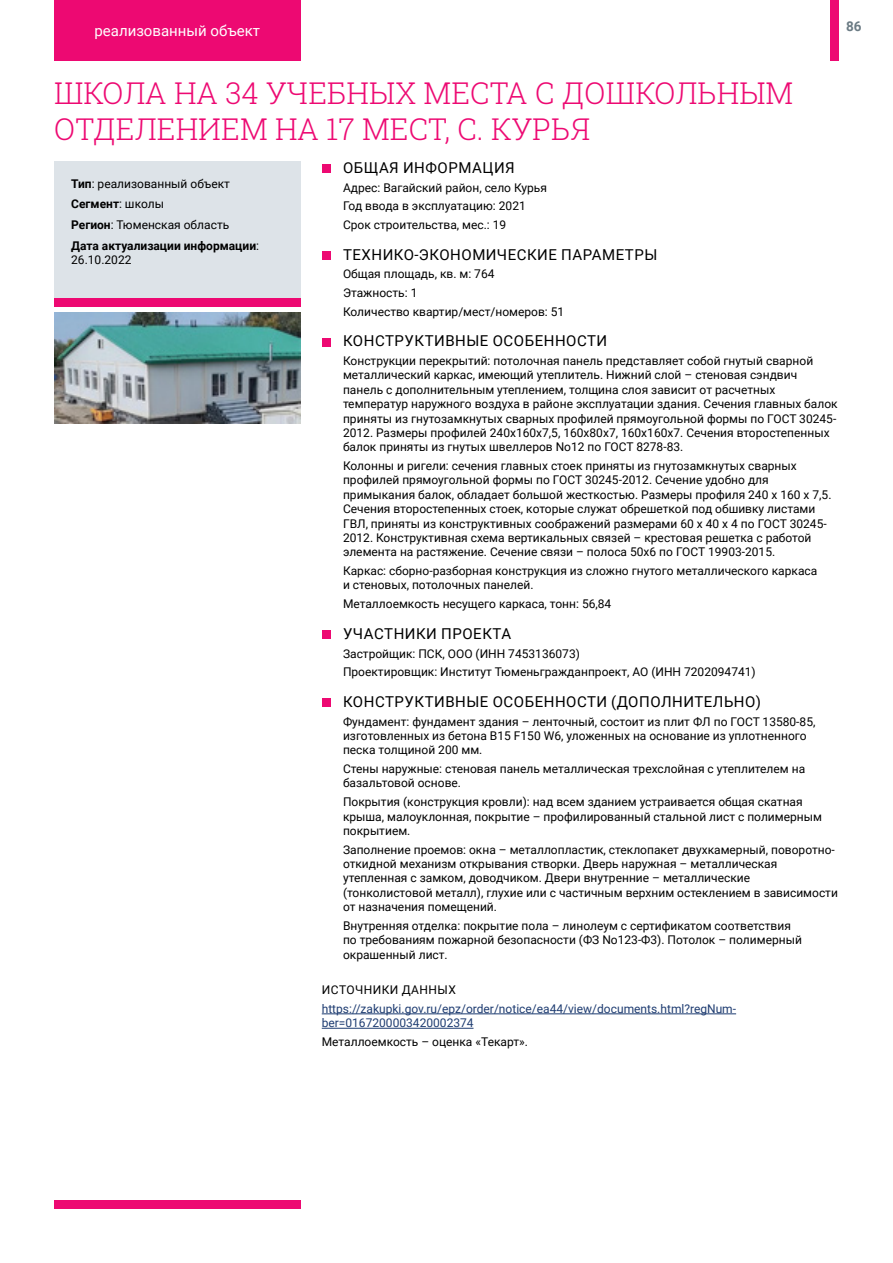
<style>
.page{position:relative;width:893px;height:1263px;background:#fff}
.page>*{position:absolute;margin:0;border:0;box-sizing:border-box;transform-origin:0 0}
.t1{font:300 30px/36px "Roboto Slab";color:#ed0972}
.t2{font:15px "Roboto";letter-spacing:.035em;color:#000}
.t3{font:15px "Roboto";color:#fff}
.t4{font:700 13.5px "Roboto";color:#6b7b84}
.t5{font:12px/14.4px "Roboto";color:#000}
.t6{font:12px/14.4px "Roboto";color:#1e3c71}
.t7{font:12px "Roboto";letter-spacing:.035em;color:#000}
.s1{font-weight:700}
</style>
<div class="page">
<div style="left:54px;top:1200px;width:246px;height:9px;background:#ed0972"></div>
<div style="left:54px;top:0;width:246px;height:61px;background:#ed0972"></div>
<div style="left:830px;top:0;width:9px;height:61px;background:#ed0972"></div>
<div style="left:54px;top:170px;width:246px;height:136px;background:#ed0972"></div>
<hr style="left:322px;top:1013px;width:414px;height:1px;background:#1e3c71">
<hr style="left:322px;top:1028px;width:151px;height:1px;background:#1e3c71">
<div style="left:322px;top:164px;width:8px;height:9px;background:#ed0972"></div>
<div style="left:322px;top:251px;width:8px;height:9px;background:#ed0972"></div>
<div style="left:322px;top:338px;width:8px;height:8px;background:#ed0972"></div>
<div style="left:322px;top:630px;width:8px;height:9px;background:#ed0972"></div>
<div style="left:322px;top:698px;width:8px;height:9px;background:#ed0972"></div>
<div style="left:54px;top:162px;width:246px;height:136px;background:#dde3e8"></div>
<img style="left:54px;top:313px;width:246px;height:111px">
<p class="t3" style="left:94px;top:20px;width:167px">реализованный объект</p>
<p class="t4" style="left:846px;top:17px;width:17px">86</p>
<h1 class="t1" style="left:54px;top:74px;width:741px">ШКОЛА НА 34 УЧЕБНЫХ МЕСТА С ДОШКОЛЬНЫМ<br>ОТДЕЛЕНИЕМ НА 17 МЕСТ, С. КУРЬЯ</h1>
<p class="t5" style="left:71px;top:172px;width:189px;line-height:20.9px"><span class="s1">Тип</span>: реализованный объект<br><span class="s1">Сегмент</span>: школы<br><span class="s1">Регион</span>: Тюменская область<br><span class="s1">Дата актуализации информации</span>:</p>
<p class="t5" style="left:71px;top:252px;width:62px">26.10.2022</p>
<p class="t2" style="left:343px;top:157px;width:173px">ОБЩАЯ ИНФОРМАЦИЯ</p>
<p class="t5" style="left:343px;top:177px;width:206px;line-height:18.6px">Адрес: Вагайский район, село Курья<br>Год ввода в эксплуатацию: 2021<br>Срок строительства, мес.: 19</p>
<p class="t2" style="left:343px;top:244px;width:316px">ТЕХНИКО-ЭКОНОМИЧЕСКИЕ ПАРАМЕТРЫ</p>
<p class="t5" style="left:343px;top:264px;width:223px;line-height:18.6px">Общая площадь, кв. м: 764<br>Этажность: 1<br>Количество квартир/мест/номеров: 51</p>
<p class="t2" style="left:343px;top:330px;width:266px">КОНСТРУКТИВНЫЕ ОСОБЕННОСТИ</p>
<p class="t5" style="left:343px;top:353px;width:496px">Конструкции перекрытий: потолочная панель представляет собой гнутый сварной металлический каркас, имеющий утеплитель. Нижний слой – стеновая сэндвич панель с дополнительным утеплением, толщина слоя зависит от расчетных температур наружного воздуха в районе эксплуатации здания. Сечения главных балок приняты из гнутозамкнутых сварных профилей прямоугольной формы по ГОСТ 30245- 2012. Размеры профилей 240х160х7,5, 160х80х7, 160х160х7. Сечения второстепенных балок приняты из гнутых швеллеров No12 по ГОСТ 8278-83.</p>
<p class="t5" style="left:343px;top:458px;width:490px">Колонны и ригели: сечения главных стоек приняты из гнутозамкнутых сварных профилей прямоугольной формы по ГОСТ 30245-2012. Сечение удобно для примыкания балок, обладает большой жесткостью. Размеры профиля 240 х 160 х 7,5.<br>Сечения второстепенных стоек, которые служат обрешеткой под обшивку листами ГВЛ, приняты из конструктивных соображений размерами 60 х 40 х 4 по ГОСТ 30245- 2012. Конструктивная схема вертикальных связей – крестовая решетка с работой элемента на растяжение. Сечение связи – полоса 50х6 по ГОСТ 19903-2015.</p>
<p class="t5" style="left:343px;top:563px;width:476px">Каркас: сборно-разборная конструкция из сложно гнутого металлического каркаса и стеновых, потолочных панелей.</p>
<p class="t5" style="left:343px;top:596px;width:270px">Металлоемкость несущего каркаса, тонн: 56,84</p>
<p class="t2" style="left:343px;top:623px;width:170px">УЧАСТНИКИ ПРОЕКТА</p>
<p class="t5" style="left:343px;top:643px;width:414px;line-height:18.6px">Застройщик: ПСК, ООО (ИНН 7453136073)<br>Проектировщик: Институт Тюменьгражданпроект, АО (ИНН 7202094741)</p>
<p class="t2" style="left:343px;top:691px;width:419px">КОНСТРУКТИВНЫЕ ОСОБЕННОСТИ (ДОПОЛНИТЕЛЬНО)</p>
<p class="t5" style="left:343px;top:714px;width:474px">Фундамент: фундамент здания – ленточный, состоит из плит ФЛ по ГОСТ 13580-85, изготовленных из бетона B15 F150 W6, уложенных на основание из уплотненного песка толщиной 200 мм.</p>
<p class="t5" style="left:343px;top:761px;width:464px">Стены наружные: стеновая панель металлическая трехслойная с утеплителем на базальтовой основе.</p>
<p class="t5" style="left:343px;top:794px;width:480px">Покрытия (конструкция кровли): над всем зданием устраивается общая скатная крыша, малоуклонная, покрытие – профилированный стальной лист с полимерным покрытием.</p>
<p class="t5" style="left:343px;top:842px;width:496px">Заполнение проемов: окна – металлопластик, стеклопакет двухкамерный, поворотно&shy;откидной механизм открывания створки. Дверь наружная – металлическая утепленная с замком, доводчиком. Двери внутренние – металлические (тонколистовой металл), глухие или с частичным верхним остеклением в зависимости от назначения помещений.</p>
<p class="t5" style="left:343px;top:918px;width:460px">Внутренняя отделка: покрытие пола – линолеум с сертификатом соответствия по требованиям пожарной безопасности (ФЗ No123-Ф3). Потолок – полимерный окрашенный лист.</p>
<p class="t7" style="left:322px;top:982px;width:135px">ИСТОЧНИКИ ДАННЫХ</p>
<p class="t6" style="left:322px;top:1001px;width:416px">https://zakupki.gov.ru/epz/order/notice/ea44/view/documents.html?regNum&shy;ber=0167200003420002374</p>
<p class="t5" style="left:322px;top:1034px;width:208px">Металлоемкость – оценка «Текарт».</p>
</div>
